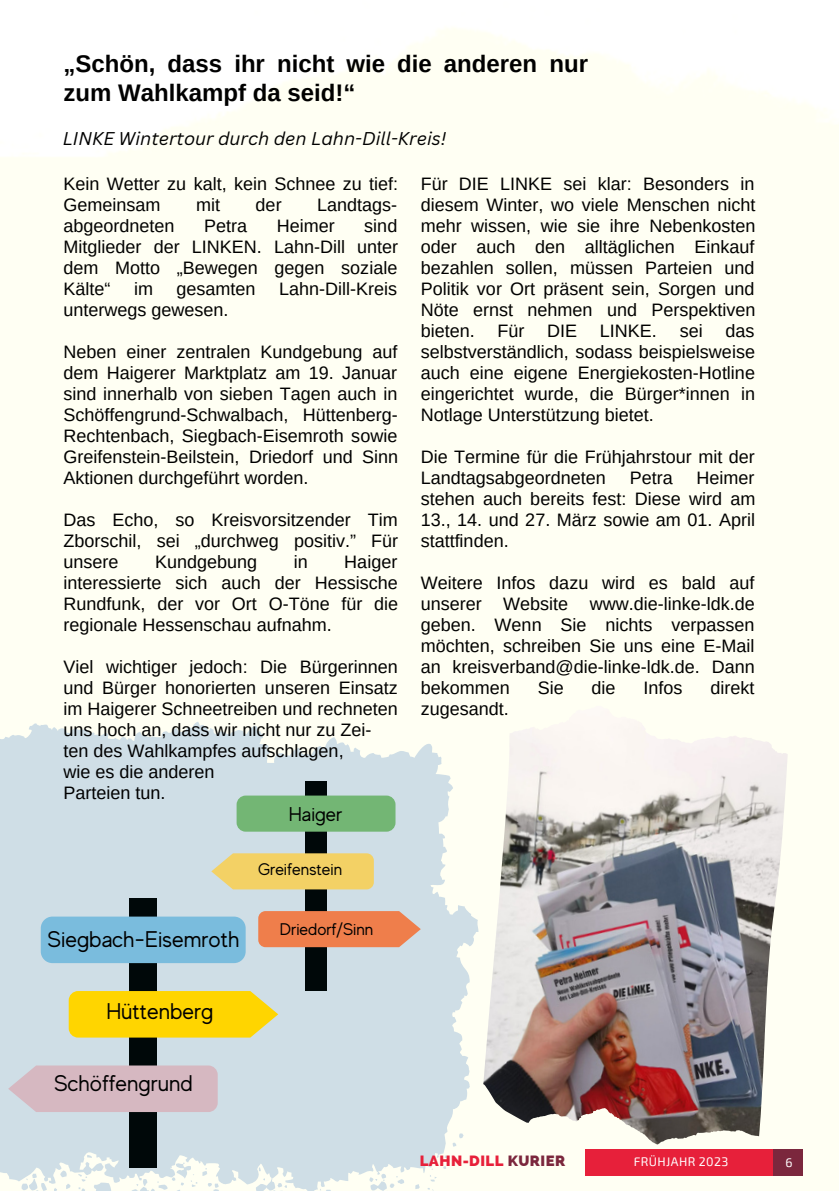
<style>
.page{position:relative;width:839px;height:1191px;background:#fff}
.page>*{position:absolute;margin:0;border:0;box-sizing:border-box;transform-origin:0 0}
.t1{font:700 24px/28.4px "Arimo";color:#000}
.t2{font:22.6px "MADE Evolve Sans";color:#000}
.t3{font:20px "MADE Evolve Sans";color:#000}
.t4{font:18px/21px "Arimo";color:#000;text-align:justify}
.t5{font:italic 18px "Canva Sans";color:#000}
.t6{font:16.8px "MADE Evolve Sans";color:#000}
.t7{font:800 14.8px "Raleway";letter-spacing:.03em;color:#e7203a}
.t8{font:12.4px "Exo 2";letter-spacing:.03em;color:#fff}
.s1{color:#7b273d}
</style>
<div class="page">
<img style="left:0;top:28px;width:838px;height:1163px">
<div style="left:772px;top:1149px;width:30px;height:27px;background:#7b273d"></div>
<div style="left:585px;top:1149px;width:188px;height:27px;background:#e7203a"></div>
<svg style="left:0;top:722px;width:285px;height:15px;fill:#fffff3"></svg>
<img style="left:483px;top:739px;width:213px;height:406px">
<svg style="left:0;top:737px;width:478px;height:454px;background:#d5e2e7"></svg>
<div style="left:305px;top:781px;width:22px;height:210px;background:#000809"></div>
<div style="left:236px;top:796px;width:159px;height:36px;background:#73b674;border-radius:9px"></div>
<svg style="left:211px;top:853px;width:163px;height:36px;background:#efd16f"></svg>
<svg style="left:258px;top:911px;width:163px;height:36px;background:#ec8556"></svg>
<div style="left:129px;top:898px;width:28px;height:270px;background:#000809"></div>
<div style="left:41px;top:917px;width:205px;height:46px;background:#7abcdd;border-radius:12px"></div>
<svg style="left:69px;top:991px;width:209px;height:47px;background:#fad511"></svg>
<svg style="left:9px;top:1066px;width:209px;height:46px;background:#d5bac3"></svg>
<h1 class="t1" style="left:63px;top:50px;width:526px">„Schön, dass ihr nicht wie die anderen nur zum Wahlkampf da seid!“</h1>
<p class="t5" style="left:63px;top:126px;width:385px">LINKE Wintertour durch den Lahn-Dill-Kreis!</p>
<p class="t4" style="left:63px;top:173px;width:336px">Kein Wetter zu kalt, kein Schnee zu tief:<br>Gemeinsam</p>
<p class="t4" style="left:196px;top:194px;width:25px">mit</p>
<p class="t4" style="left:255px;top:194px;width:28px">der</p>
<p class="t4" style="left:317px;top:194px;width:82px">Landtags-</p>
<p class="t4" style="left:63px;top:215px;width:113px">abgeordneten</p>
<p class="t4" style="left:204px;top:215px;width:44px">Petra</p>
<p class="t4" style="left:277px;top:215px;width:59px">Heimer</p>
<p class="t4" style="left:63px;top:215px;width:336px;text-indent:301px">sind Mitglieder der LINKEN. Lahn-Dill unter dem Motto „Bewegen gegen soziale Kälte“</p>
<p class="t4" style="left:134px;top:278px;width:20px">im</p>
<p class="t4" style="left:176px;top:278px;width:81px">gesamten</p>
<p class="t4" style="left:279px;top:278px;width:119px">Lahn-Dill-Kreis</p>
<p class="t4" style="left:63px;top:299px;width:167px">unterwegs gewesen.</p>
<p class="t4" style="left:63px;top:341px;width:336px">Neben einer zentralen Kundgebung auf dem Haigerer Marktplatz am 19. Januar sind innerhalb von sieben Tagen auch in Schöffengrund-Schwalbach, Hüttenberg-Rechtenbach, Siegbach-Eisemroth sowie Greifenstein-Beilstein, Driedorf und Sinn Aktionen durchgeführt worden.</p>
<p class="t4" style="left:63px;top:509px;width:336px">Das Echo, so Kreisvorsitzender Tim Zborschil, sei „durchweg positiv.” Für unsere</p>
<p class="t4" style="left:63px;top:551px;width:336px;text-indent:281px">Haiger interessierte sich auch der Hessische Rundfunk, der vor Ort O-Töne für die regionale Hessenschau aufnahm.</p>
<p class="t4" style="left:63px;top:656px;width:336px;text-align:left">Viel wichtiger jedoch: Die Bürgerinnen und Bürger honorierten unseren Einsatz im Haigerer Schneetreiben und rechneten uns hoch an, dass wir nicht nur zu Zei&shy;ten des Wahlkampfes aufschlagen,<br>wie es die anderen<br>Parteien tun.</p>
<p class="t4" style="left:155px;top:551px;width:104px">Kundgebung</p>
<p class="t4" style="left:294px;top:551px;width:16px">in</p>
<p class="t3" style="left:289px;top:803px;width:55px">Haiger</p>
<p class="t2" style="left:48px;top:926px;width:193px">Siegbach-Eisemroth</p>
<p class="t2" style="left:106px;top:998px;width:108px">Hüttenberg</p>
<p class="t2" style="left:54px;top:1071px;width:140px">Schöffengrund</p>
<p class="t6" style="left:258px;top:860px;width:86px">Greifenstein</p>
<p class="t6" style="left:280px;top:920px;width:95px">Driedorf/Sinn</p>
<p class="t4" style="left:420px;top:173px;width:336px">Für DIE LINKE sei klar: Besonders in diesem Winter, wo viele Menschen nicht mehr wissen, wie sie ihre Nebenkosten oder auch den alltäglichen Einkauf bezahlen sollen, müssen Parteien und Politik vor Ort präsent sein, Sorgen und Nöte ernst nehmen und Perspektiven bieten.</p>
<p class="t4" style="left:420px;top:320px;width:336px;text-indent:305px">das selbstverständlich, sodass beispielsweise auch eine eigene Energiekosten-Hotline eingerichtet wurde, die Bürger*innen in Notlage Unterstützung bietet.</p>
<p class="t4" style="left:420px;top:446px;width:336px">Die Termine für die Frühjahrstour mit der<br>Landtagsabgeordneten</p>
<p class="t4" style="left:497px;top:320px;width:28px">Für</p>
<p class="t4" style="left:547px;top:320px;width:31px">DIE</p>
<p class="t4" style="left:600px;top:320px;width:58px">LINKE.</p>
<p class="t4" style="left:679px;top:320px;width:25px">sei</p>
<p class="t4" style="left:420px;top:467px;width:336px;text-indent:276px">Heimer stehen auch bereits fest: Diese wird am 13., 14. und 27. März sowie am 01. April stattfinden.</p>
<p class="t4" style="left:420px;top:572px;width:336px">Weitere Infos dazu wird es bald auf unserer Website www.die-linke-ldk.de geben. Wenn Sie nichts verpassen möchten, schreiben Sie uns eine E-Mail an kreisverband@die-linke-ldk.de. Dann bekommen</p>
<p class="t4" style="left:629px;top:467px;width:44px">Petra</p>
<p class="t4" style="left:537px;top:677px;width:27px">Sie</p>
<p class="t4" style="left:591px;top:677px;width:26px">die</p>
<p class="t4" style="left:643px;top:677px;width:40px">Infos</p>
<p class="t4" style="left:710px;top:677px;width:45px">direkt</p>
<p class="t4" style="left:420px;top:698px;width:90px">zugesandt.</p>
<p class="t7" style="left:420px;top:1152px;width:147px">LAHN-DILL <span class="s1">KURIER</span></p>
<p class="t8" style="left:633px;top:1154px;width:96px">FRÜHJAHR 2023</p>
<p class="t8" style="left:785px;top:1155px;width:9px">6</p>
</div>
